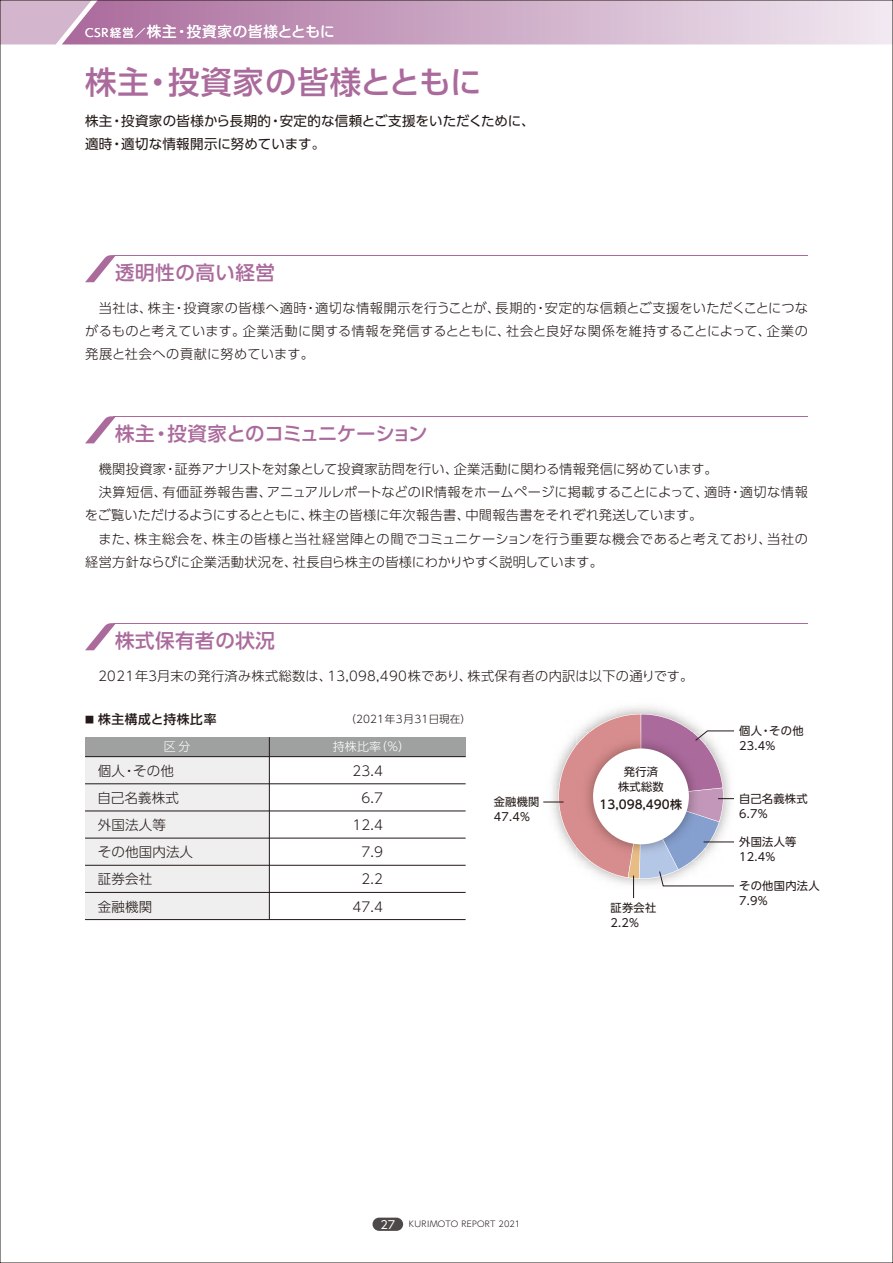
<style>
.page{position:relative;width:893px;height:1263px;background:#fff}
.page>*{position:absolute;margin:0;border:0;box-sizing:border-box;transform-origin:0 0}
.t1{font:500 31.5px "UD Shin Go Pro";letter-spacing:.025em;color:#ab6a9c}
.t2{font:500 19.5px "UD Shin Go Pro";letter-spacing:-.025em;color:#ab6a9c}
.t3{font:500 19.5px "UD Shin Go Pro";letter-spacing:.025em;color:#ab6a9c}
.t4{font:14.55px "UD Shin Go Pro";letter-spacing:.05em;color:#fff}
.t5{font:300 13.5px "UD Shin Go Pro";letter-spacing:.01em;color:#221815}
.t6{font:13.5px/22.5px "UD Shin Go Pro";letter-spacing:.02em;color:#221815}
.t7{font:300 13.2px/23.2px "UD Shin Go Pro";letter-spacing:.01em;color:#221815;text-align:justify}
.t8{font:500 12.75px "UD Shin Go Pro";letter-spacing:.05em;color:#221815}
.t9{font:500 12px "UD Shin Go Pro";color:#221815}
.t10{font:300 12px "UD Shin Go Pro";letter-spacing:.01em;color:#fff}
.t11{font:11.25px/15px "UD Shin Go Pro";letter-spacing:.025em;color:#221815}
.t12{font:300 10.5px "UD Shin Go Pro";letter-spacing:.01em;color:#221815}
.t13{font:300 8.25px "UD Shin Go Pro";letter-spacing:.025em;color:#221815}
.s1{font-size:11.25px}
.s2{font-size:8.85px}
.s3{font-weight:400;font-size:11.25px;color:#fff}
</style>
<div class="page">
<svg style="left:2px;top:2px;width:889px;height:42px;background:#ceabc7"></svg>
<div style="left:372px;top:1217px;width:31px;height:14px;background:#4c4948;border-radius:7px"></div>
<svg style="left:543px;top:714px;width:191px;height:184px"></svg>
<div style="left:85px;top:757px;width:184px;height:27px;background:#efefef"></div>
<div style="left:85px;top:784px;width:184px;height:27px;background:#efefef"></div>
<div style="left:85px;top:811px;width:184px;height:27px;background:#efefef"></div>
<div style="left:85px;top:838px;width:184px;height:27px;background:#efefef"></div>
<div style="left:85px;top:865px;width:184px;height:27px;background:#efefef"></div>
<div style="left:85px;top:892px;width:184px;height:27px;background:#efefef"></div>
<div style="left:85px;top:737px;width:184px;height:20px;background:#9fa0a0"></div>
<div style="left:269px;top:737px;width:197px;height:20px;background:#9fa0a0"></div>
<hr style="left:85px;top:756px;width:381px;height:1px;background:#221815">
<hr style="left:85px;top:783px;width:381px;height:1px;background:#221815">
<hr style="left:85px;top:811px;width:381px;height:1px;background:#221815">
<hr style="left:85px;top:838px;width:381px;height:1px;background:#221815">
<hr style="left:85px;top:865px;width:381px;height:1px;background:#221815">
<hr style="left:85px;top:892px;width:381px;height:1px;background:#221815">
<hr style="left:85px;top:919px;width:381px;height:1px;background:#221815">
<hr style="left:269px;top:737px;width:1px;height:182px;background:#221815">
<svg style="left:85px;top:255px;width:30px;height:27px"></svg>
<hr style="left:114px;top:255px;width:694px;height:1px;background:#ab6a9c">
<svg style="left:85px;top:416px;width:31px;height:27px"></svg>
<hr style="left:114px;top:416px;width:694px;height:1px;background:#ab6a9c">
<svg style="left:85px;top:623px;width:30px;height:27px"></svg>
<hr style="left:114px;top:623px;width:694px;height:1px;background:#ab6a9c">
<p class="t4" style="left:85px;top:20px;width:251px"><span class="s1">CSR経営／</span>株主・投資家の皆様とともに</p>
<h1 class="t1" style="left:85px;top:56px;width:398px">株主・投資家の皆様とともに</h1>
<p class="t6" style="left:85px;top:109px;width:451px">株主・投資家の皆様から長期的・安定的な信頼とご支援をいただくために、適時・適切な情報開示に努めています。</p>
<h2 class="t3" style="left:115px;top:257px;width:161px">透明性の高い経営</h2>
<p class="t7" style="left:85px;top:296px;width:724px;text-indent:14px">当社は、株主・投資家の皆様へ適時・適切な情報開示を行うことが、長期的・安定的な信頼とご支援をいただくことにつながるものと考えています。企業活動に関する情報を発信するとともに、社会と良好な関係を維持することによって、企業の発展と社会への貢献に努めています。</p>
<h2 class="t2" style="left:115px;top:418px;width:314px">株主・投資家とのコミュニケーション</h2>
<p class="t7" style="left:85px;top:457px;width:724px;text-align:left;text-indent:14px">機関投資家・証券アナリストを対象として投資家訪問を行い、企業活動に関わる情報発信に努めています。<br>　決算短信、有価証券報告書、アニュアルレポートなどのＩＲ情報をホームページに掲載することによって、適時・適切な情報をご覧いただけるようにするとともに、株主の皆様に年次報告書、中間報告書をそれぞれ発送しています。<br>　また、株主総会を、株主の皆様と当社経営陣との間でコミュニケーションを行う重要な機会であると考えており、当社の経営方針ならびに企業活動状況を、社長自ら株主の皆様にわかりやすく説明しています。</p>
<h2 class="t3" style="left:115px;top:625px;width:161px">株式保有者の状況</h2>
<p class="t7" style="left:96px;top:664px;width:598px">２０21年３月末の発行済み株式総数は、13,098,490株であり、株式保有者の内訳は以下の通りです。</p>
<p class="t8" style="left:85px;top:709px;width:133px"><span class="s2">■</span> 株主構成と持株比率</p>
<p class="t12" style="left:346px;top:711px;width:127px">（2021年3月31日現在）</p>
<p class="t10" style="left:164px;top:737px;width:28px">区分</p>
<p class="t10" style="left:333px;top:737px;width:79px">持株比率（％）</p>
<p class="t5" style="left:98px;top:760px;width:78px">個人・その他</p>
<p class="t5" style="left:352px;top:760px;width:32px">23.4</p>
<p class="t5" style="left:98px;top:787px;width:83px">自己名義株式</p>
<p class="t5" style="left:361px;top:787px;width:23px">6.7</p>
<p class="t5" style="left:98px;top:814px;width:70px">外国法人等</p>
<p class="t5" style="left:352px;top:814px;width:32px">12.4</p>
<p class="t5" style="left:98px;top:841px;width:97px">その他国内法人</p>
<p class="t5" style="left:361px;top:841px;width:23px">7.9</p>
<p class="t5" style="left:98px;top:868px;width:56px">証券会社</p>
<p class="t5" style="left:361px;top:868px;width:23px">2.2</p>
<p class="t5" style="left:98px;top:895px;width:56px">金融機関</p>
<p class="t5" style="left:352px;top:895px;width:32px">47.4</p>
<p class="t11" style="left:494px;top:794px;width:47px">金融機関<br>47.4%</p>
<p class="t11" style="left:618px;top:763px;width:47px;text-align:center">発行済株式総数</p>
<p class="t9" style="left:600px;top:794px;width:84px">13,098,490株</p>
<p class="t11" style="left:610px;top:900px;width:47px">証券会社<br>2.2%</p>
<p class="t11" style="left:739px;top:723px;width:66px">個人・その他<br>23.4%</p>
<p class="t11" style="left:739px;top:791px;width:70px">自己名義株式<br>6.7%</p>
<p class="t11" style="left:739px;top:834px;width:59px">外国法人等<br>12.4%</p>
<p class="t11" style="left:739px;top:878px;width:82px">その他国内法人<br>7.9%</p>
<p class="t13" style="left:380px;top:1217px;width:141px"><span class="s3">27</span> KURIMOTO REPORT 2021</p>
</div>
